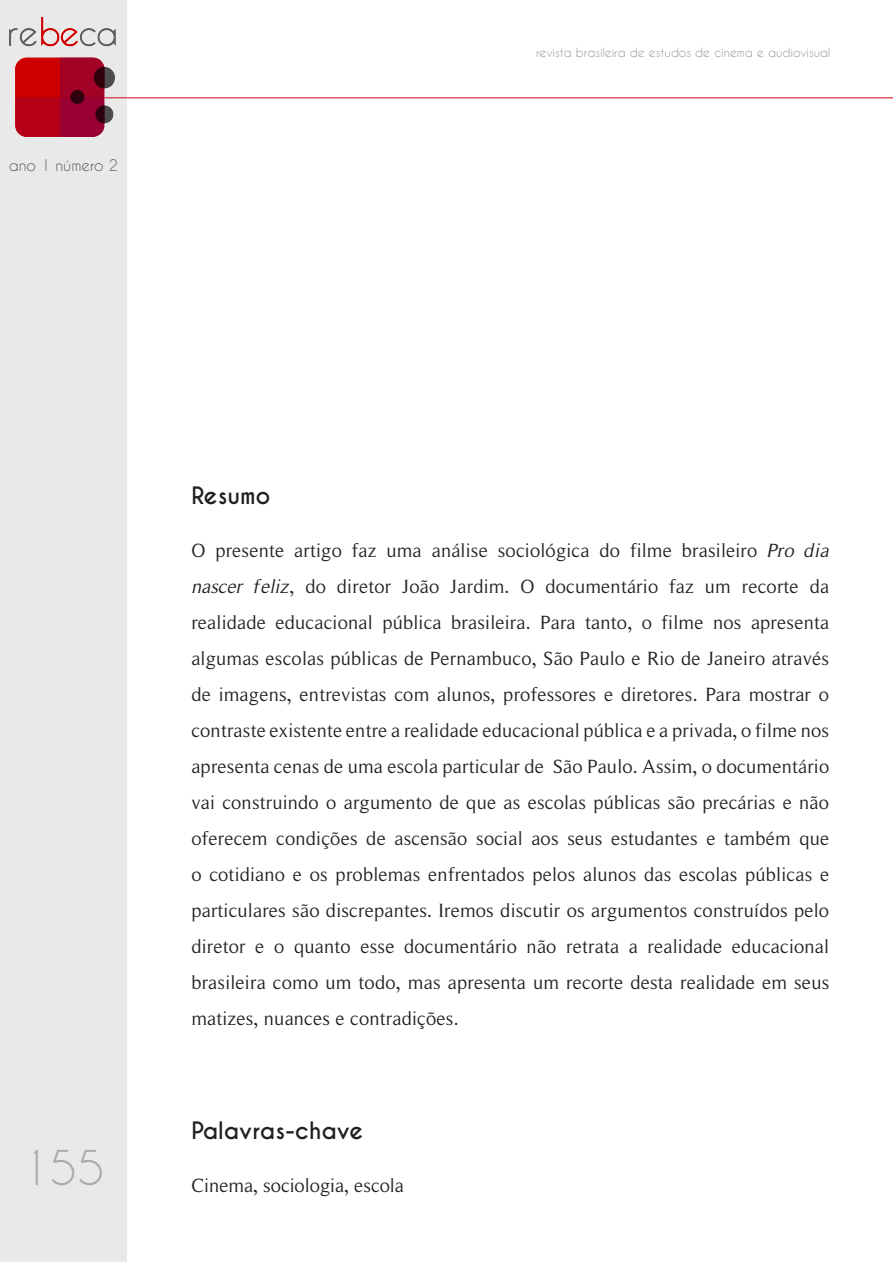
<style>
.page{position:relative;width:893px;height:1263px;background:#fff}
.page>*{position:absolute;margin:0;border:0;box-sizing:border-box;transform-origin:0 0}
.t1{font:45px "Caviar Dreams";color:#a8a9ad}
.intertitulos{font:700 22.5px "Caviar Dreams";color:#231f20}
.intertitulos-2{font:19.5px/36px "Roman Serif";letter-spacing:.01em;color:#231f20;text-align:justify}
.t2{font:15px "Caviar Dreams";color:#57585a}
.t3{font:12px "Caviar Dreams";color:#939598}
.s1{font-style:italic}
</style>
<div class="page">
<div style="left:1px;top:1px;width:126px;height:1261px;background:#e9e9e9"></div>
<hr style="left:98px;top:97px;width:795px;height:1px;background:#d1232a">
<img style="left:10px;top:17px;width:106px;height:119px">
<p class="t2" style="left:9px;top:156px;width:111px">ano 1 número 2</p>
<p class="t3" style="left:536px;top:46px;width:296px">revista brasileira de estudos de cinema e audiovisual</p>
<p class="t1" style="left:22px;top:1141px;width:84px">155</p>
<p class="intertitulos" style="left:191px;top:482px;width:80px">Resumo</p>
<p class="intertitulos-2" style="left:191px;top:532px;width:639px">O presente artigo faz uma análise sociológica do filme brasileiro <span class="s1">Pro dia nascer feliz</span>, do diretor João Jardim. O documentário faz um recorte da realidade educacional pública brasileira. Para tanto, o filme nos apresenta algumas escolas públicas de Pernambuco, São Paulo e Rio de Janeiro através de imagens, entrevistas com alunos, professores e diretores. Para mostrar o contraste existente entre a realidade educacional pública e a privada, o filme nos apresenta cenas de uma escola particular de São Paulo. Assim, o documentário vai construindo o argumento de que as escolas públicas são precárias e não oferecem condições de ascensão social aos seus estudantes e também que o cotidiano e os problemas enfrentados pelos alunos das escolas públicas e particulares são discrepantes. Iremos discutir os argumentos construídos pelo diretor e o quanto esse documentário não retrata a realidade educacional brasileira como um todo, mas apresenta um recorte desta realidade em seus matizes, nuances e contradições.</p>
<p class="intertitulos" style="left:191px;top:1117px;width:174px">Palavras-chave</p>
<p class="intertitulos-2" style="left:191px;top:1168px;width:214px">Cinema, sociologia, escola</p>
</div>
